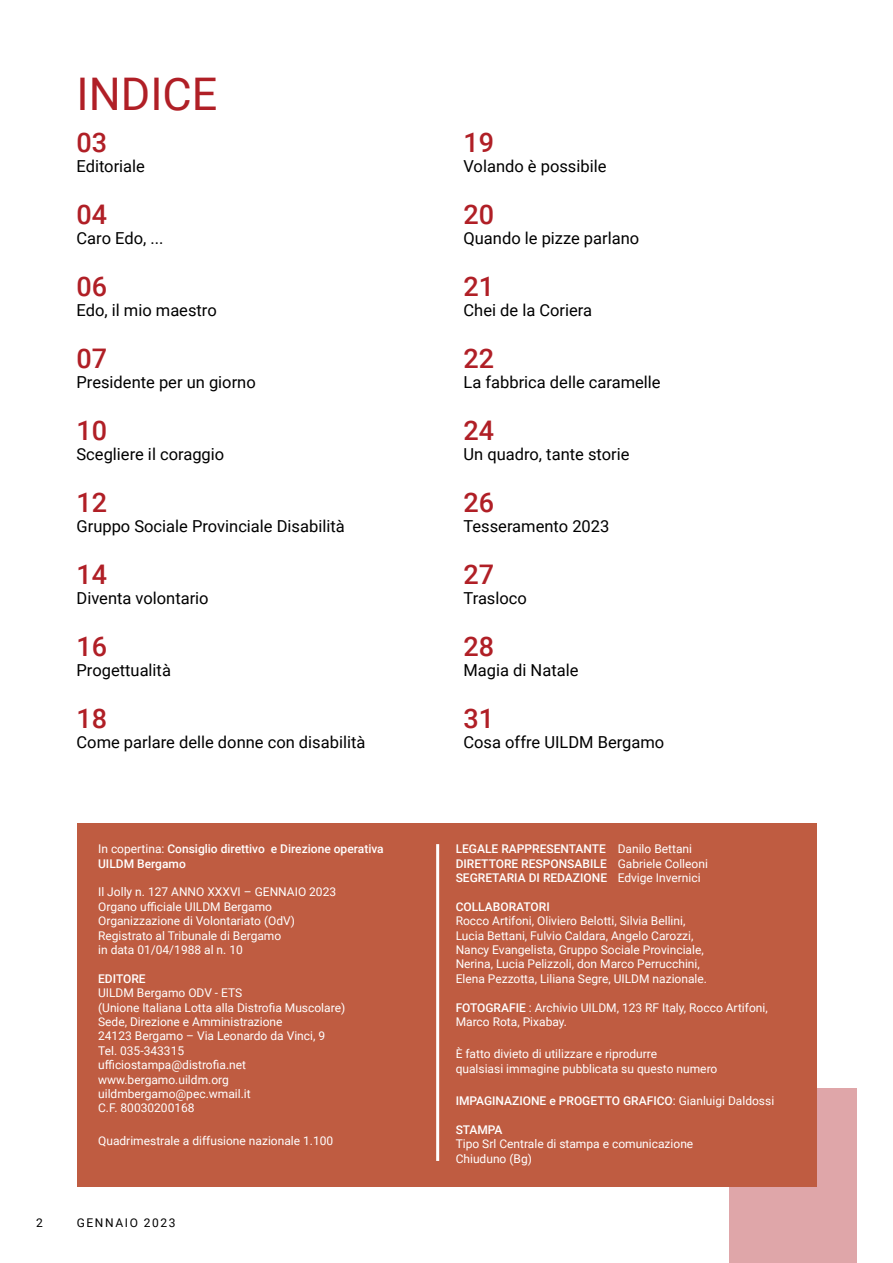
<style>
.page{position:relative;width:893px;height:1263px;background:#fff}
.page>*{position:absolute;margin:0;border:0;box-sizing:border-box;transform-origin:0 0}
.t1{font:45px "Roboto";color:#b01f26}
.t2{font:500 27px "Roboto";color:#b01f26}
.t3{font:16.5px "Roboto";color:#000}
.t4{font:12px/14.4px "Roboto";color:#fff}
.t5{font:500 12px/14.4px "Roboto";color:#fff}
.t6{font:12px "Roboto";letter-spacing:.135em;color:#000}
.s1{font-weight:400}
.s2{font-weight:500}
</style>
<div class="page">
<div style="left:729px;top:1089px;width:128px;height:174px;background:#dfa6a9"></div>
<div style="left:77px;top:823px;width:739px;height:363px;background:#bf5c41"></div>
<hr style="left:436px;top:844px;width:3px;height:317px;background:#fff">
<h1 class="t1" style="left:77px;top:63px;width:142px">INDICE</h1>
<h2 class="t2" style="left:77px;top:124px;width:32px">03</h2>
<h3 class="t3" style="left:77px;top:154px;width:70px">Editoriale</h3>
<h2 class="t2" style="left:77px;top:196px;width:32px">04</h2>
<h3 class="t3" style="left:77px;top:226px;width:88px">Caro Edo, ...</h3>
<h2 class="t2" style="left:77px;top:268px;width:32px">06</h2>
<h3 class="t3" style="left:77px;top:298px;width:142px">Edo, il mio maestro</h3>
<h2 class="t2" style="left:77px;top:340px;width:32px">07</h2>
<h3 class="t3" style="left:77px;top:370px;width:181px">Presidente per un giorno</h3>
<h2 class="t2" style="left:77px;top:412px;width:32px">10</h2>
<h3 class="t3" style="left:77px;top:442px;width:149px">Scegliere il coraggio</h3>
<h2 class="t2" style="left:77px;top:484px;width:32px">12</h2>
<h3 class="t3" style="left:77px;top:514px;width:270px">Gruppo Sociale Provinciale Disabilità</h3>
<h2 class="t2" style="left:77px;top:556px;width:32px">14</h2>
<h3 class="t3" style="left:77px;top:586px;width:134px">Diventa volontario</h3>
<h2 class="t2" style="left:77px;top:628px;width:32px">16</h2>
<h3 class="t3" style="left:77px;top:658px;width:96px">Progettualità</h3>
<h2 class="t2" style="left:77px;top:700px;width:32px">18</h2>
<h3 class="t3" style="left:77px;top:730px;width:290px">Come parlare delle donne con disabilità</h3>
<p class="t5" style="left:98px;top:841px;width:287px"><span class="s1">In copertina:</span> Consiglio direttivo e Direzione operativa<br>UILDM Bergamo</p>
<p class="t4" style="left:98px;top:884px;width:240px">Il Jolly n. 127 ANNO XXXVI – GENNAIO 2023<br>Organo ufficiale UILDM Bergamo Organizzazione di Volontariato (OdV)<br>Registrato al Tribunale di Bergamo<br>in data 01/04/1988 al n. 10</p>
<p class="t5" style="left:98px;top:971px;width:49px">EDITORE</p>
<p class="t4" style="left:98px;top:985px;width:249px">UILDM Bergamo ODV - ETS<br>(Unione Italiana Lotta alla Distrofia Muscolare)<br>Sede, Direzione e Amministrazione<br>24123 Bergamo – Via Leonardo da Vinci, 9<br>Tel. 035-343315<br>ufficiostampa@distrofia.net www.bergamo.uildm.org uildmbergamo@pec.wmail.it<br>C.F. 80030200168</p>
<p class="t4" style="left:98px;top:1133px;width:237px">Quadrimestrale a diffusione nazionale 1.100</p>
<p class="t6" style="left:36px;top:1214px;width:8px">2</p>
<p class="t6" style="left:77px;top:1214px;width:100px">GENNAIO 2023</p>
<h2 class="t2" style="left:463px;top:124px;width:32px">19</h2>
<h3 class="t3" style="left:463px;top:154px;width:144px">Volando è possibile</h3>
<h2 class="t2" style="left:463px;top:196px;width:32px">20</h2>
<h3 class="t3" style="left:463px;top:226px;width:177px">Quando le pizze parlano</h3>
<h2 class="t2" style="left:463px;top:268px;width:32px">21</h2>
<h3 class="t3" style="left:463px;top:298px;width:130px">Chei de la Coriera</h3>
<h2 class="t2" style="left:463px;top:340px;width:32px">22</h2>
<h3 class="t3" style="left:463px;top:370px;width:199px">La fabbrica delle caramelle</h3>
<h2 class="t2" style="left:463px;top:412px;width:32px">24</h2>
<h3 class="t3" style="left:463px;top:442px;width:167px">Un quadro, tante storie</h3>
<h2 class="t2" style="left:463px;top:484px;width:32px">26</h2>
<h3 class="t3" style="left:463px;top:514px;width:147px">Tesseramento 2023</h3>
<h2 class="t2" style="left:463px;top:556px;width:32px">27</h2>
<h3 class="t3" style="left:463px;top:586px;width:65px">Trasloco</h3>
<h2 class="t2" style="left:463px;top:628px;width:32px">28</h2>
<h3 class="t3" style="left:463px;top:658px;width:116px">Magia di Natale</h3>
<h2 class="t2" style="left:463px;top:700px;width:32px">31</h2>
<h3 class="t3" style="left:463px;top:730px;width:202px">Cosa offre UILDM Bergamo</h3>
<p class="t5" style="left:456px;top:841px;width:254px">LEGALE RAPPRESENTANTE <span class="s1">Danilo Bettani<br></span>DIRETTORE RESPONSABILE <span class="s1">Gabriele Colleoni<br></span>SEGRETARIA DI REDAZIONE <span class="s1">Edvige Invernici</span></p>
<p class="t5" style="left:456px;top:899px;width:96px">COLLABORATORI</p>
<p class="t4" style="left:456px;top:913px;width:253px">Rocco Artifoni, Oliviero Belotti, Silvia Bellini, Lucia Bettani, Fulvio Caldara, Angelo Carozzi, Nancy Evangelista, Gruppo Sociale Provinciale, Nerina, Lucia Pelizzoli, don Marco Perrucchini, Elena Pezzotta, Liliana Segre, UILDM nazionale.</p>
<p class="t4" style="left:456px;top:1000px;width:314px"><span class="s2">FOTOGRAFIE</span> : Archivio UILDM, 123 RF Italy, Rocco Artifoni,<br>Marco Rota, Pixabay.</p>
<p class="t4" style="left:456px;top:1046px;width:263px">È fatto divieto di utilizzare e riprodurre<br>qualsiasi immagine pubblicata su questo numero</p>
<p class="t5" style="left:456px;top:1093px;width:320px">IMPAGINAZIONE e PROGETTO GRAFICO<span class="s1">: Gianluigi Daldossi</span></p>
<p class="t5" style="left:456px;top:1122px;width:48px">STAMPA</p>
<p class="t4" style="left:456px;top:1136px;width:239px">Tipo Srl Centrale di stampa e comunicazione<br>Chiuduno (Bg)</p>
</div>
